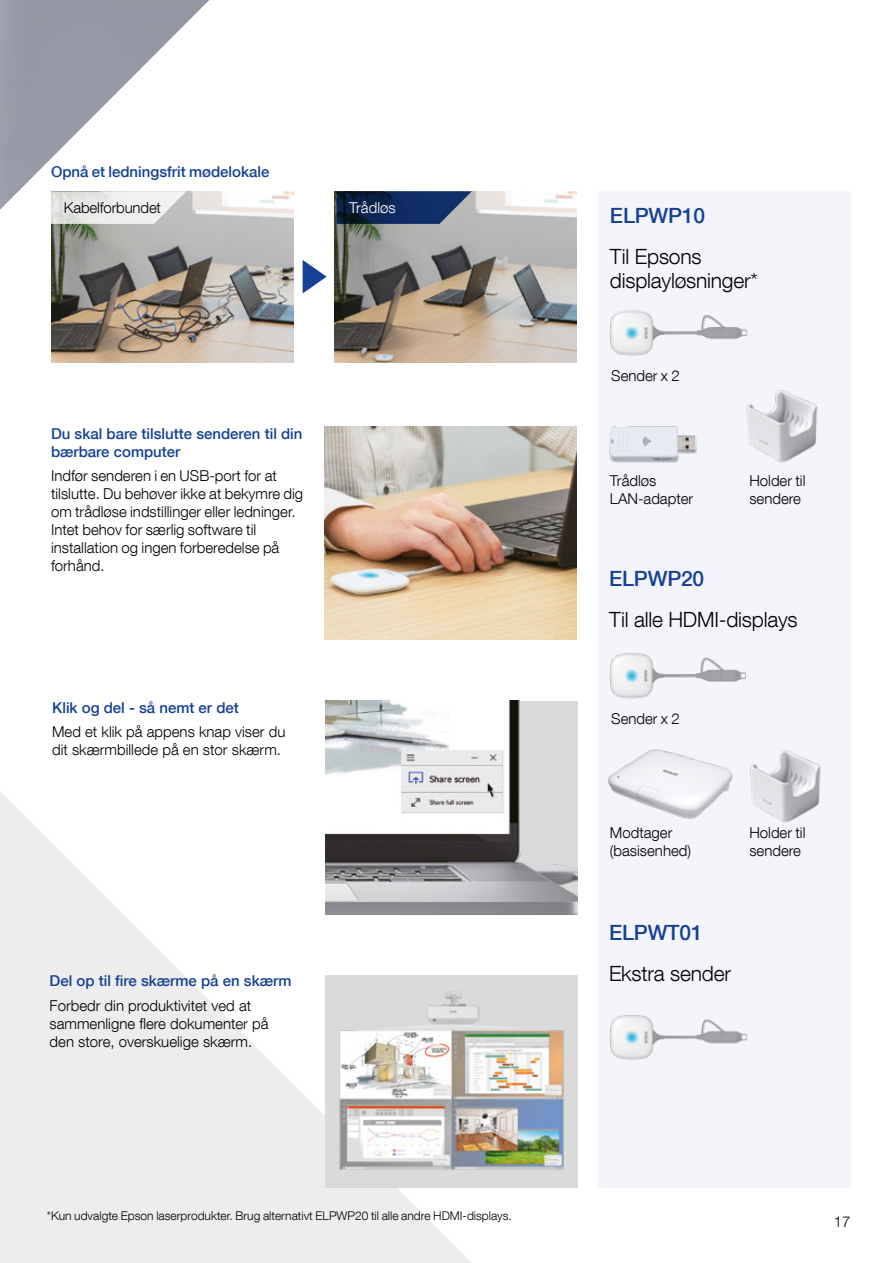
<style>
.page{position:relative;width:893px;height:1263px;background:#fff}
.page>*{position:absolute;margin:0;border:0;box-sizing:border-box;transform-origin:0 0}
.intro{font:300 21px/24px "Helvetica Neue LT Com";letter-spacing:-.01em;color:#000}
.intro-2{font:500 21px "Helvetica Neue LT Com";letter-spacing:-.01em;color:#164194}
.Brochure_Body_Copy{font:300 15px/18px "Helvetica Neue LT Com";color:#000}
.Brochure_Small_Sub_H{font:500 15px/18px "Helvetica Neue LT Com";color:#164194}
.t1{font:300 15px "Helvetica Neue LT Com";color:#fff}
.t2{font:300 15px "Helvetica Neue LT Pro";color:#000}
.t3{font:300 12px "Helvetica Neue LT Com";color:#000}
.s1{font-family:"Helvetica Neue LT Pro"}
</style>
<div class="page">
<svg style="left:0;top:791px;width:472px;height:472px;fill:#ededed"></svg>
<div style="left:598px;top:191px;width:252px;height:997px;background:#f4f4fb"></div>
<div style="left:325px;top:975px;width:252px;height:213px;background:#dadada"></div>
<img style="left:339px;top:993px;width:225px;height:177px">
<img style="left:325px;top:427px;width:252px;height:212px">
<img style="left:325px;top:701px;width:252px;height:213px">
<img style="left:750px;top:750px;width:71px;height:73px">
<img style="left:746px;top:390px;width:72px;height:73px">
<img style="left:609px;top:310px;width:138px;height:46px">
<img style="left:609px;top:653px;width:138px;height:46px">
<img style="left:609px;top:1015px;width:138px;height:45px">
<img style="left:608px;top:749px;width:125px;height:70px">
<img style="left:609px;top:426px;width:88px;height:37px">
<img style="left:51px;top:191px;width:242px;height:171px">
<svg style="left:0;top:0;width:209px;height:224px"></svg>
<img style="left:334px;top:191px;width:243px;height:171px">
<svg style="left:303px;top:260px;width:24px;height:33px"></svg>
<svg style="left:336px;top:191px;width:136px;height:33px;background:#223961"></svg>
<p class="Brochure_Small_Sub_H" style="left:51px;top:163px;width:220px">Opnå et ledningsfrit mødelokale</p>
<p class="Brochure_Body_Copy" style="left:64px;top:198px;width:99px">Kabelforbundet</p>
<p class="t1" style="left:349px;top:198px;width:48px">Trådløs</p>
<p class="Brochure_Small_Sub_H" style="left:51px;top:424px;width:253px">Du skal bare tilslutte senderen til din bærbare computer</p>
<p class="Brochure_Body_Copy" style="left:51px;top:467px;width:254px">Indfør senderen i en USB-port for at tilslutte. Du behøver ikke at bekymre dig om trådløse indstillinger eller ledninger.<br>Intet behov for særlig software til installation og ingen forberedelse på forhånd.</p>
<p class="Brochure_Small_Sub_H" style="left:52px;top:698px;width:188px">Klik og del - så nemt er det</p>
<p class="Brochure_Body_Copy" style="left:52px;top:722px;width:235px">Med et klik på appens knap viser du dit skærmbillede på en stor skærm<span class="s1">.</span></p>
<p class="Brochure_Small_Sub_H" style="left:50px;top:972px;width:243px">Del op til fire skærme på en skærm</p>
<p class="Brochure_Body_Copy" style="left:50px;top:996px;width:220px">Forbedr din produktivitet ved at sammenligne flere dokumenter på den store, overskuelige skærm.</p>
<p class="t3" style="left:47px;top:1208px;width:467px">*Kun udvalgte Epson laserprodukter. Brug alternativt ELPWP20 til alle andre HDMI-displays.</p>
<p class="intro-2" style="left:610px;top:203px;width:97px">ELPWP10</p>
<p class="intro" style="left:610px;top:244px;width:149px">Til Epsons displayløsninger*</p>
<p class="Brochure_Body_Copy" style="left:611px;top:367px;width:70px">Sender x 2</p>
<p class="Brochure_Body_Copy" style="left:610px;top:471px;width:85px">Trådløs<br>LAN-adapter</p>
<p class="Brochure_Body_Copy" style="left:749px;top:471px;width:58px">Holder til sendere</p>
<p class="intro-2" style="left:609px;top:566px;width:97px">ELPWP20</p>
<p class="intro" style="left:609px;top:607px;width:190px">Til alle HDMI-displays</p>
<p class="Brochure_Body_Copy" style="left:611px;top:710px;width:70px">Sender x 2</p>
<p class="Brochure_Body_Copy" style="left:610px;top:823px;width:83px">Modtager (basisenhed)</p>
<p class="Brochure_Body_Copy" style="left:749px;top:823px;width:58px">Holder til sendere</p>
<p class="intro-2" style="left:609px;top:920px;width:95px">ELPWT01</p>
<p class="intro" style="left:609px;top:961px;width:123px">Ekstra sender</p>
<p class="t2" style="left:834px;top:1212px;width:18px">17</p>
</div>
